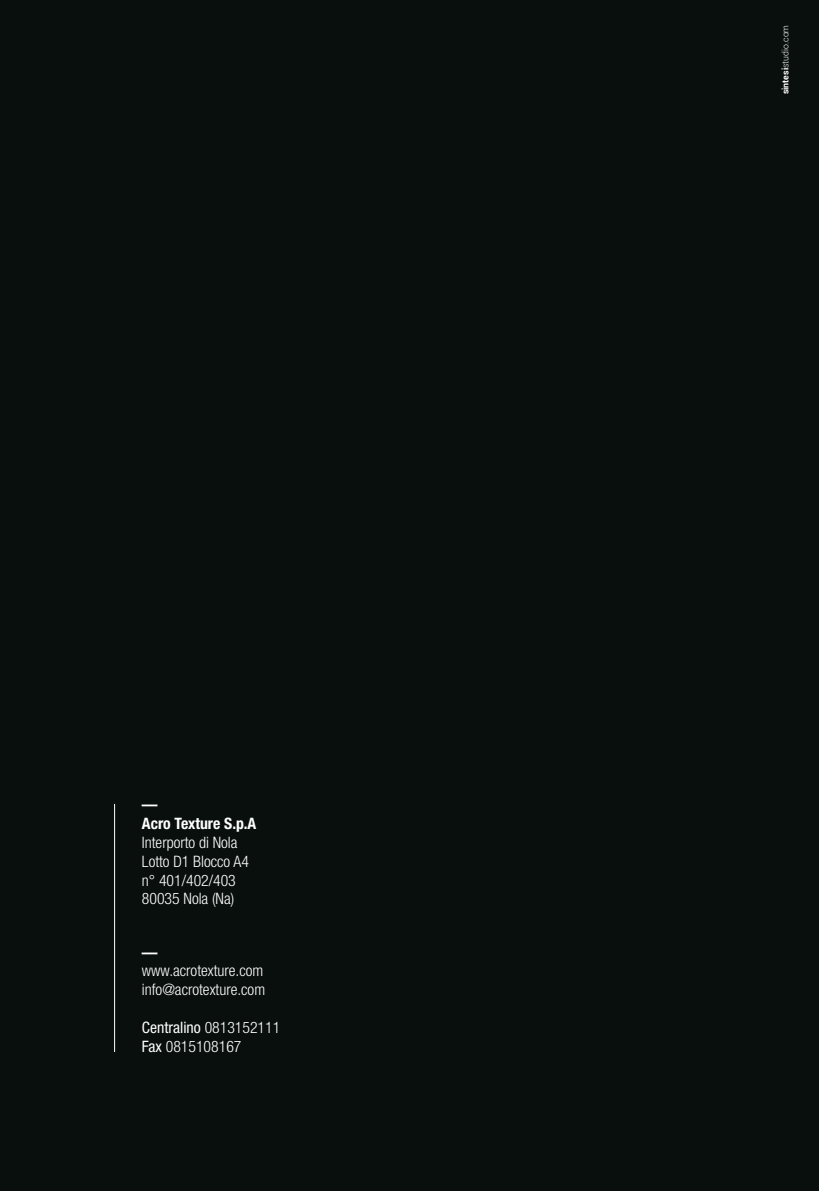
<style>
.page{position:relative;width:819px;height:1191px;background:#080f0d}
.page>*{position:absolute;margin:0;border:0;box-sizing:border-box;transform-origin:0 0}
.t1{font:300 condensed 15.75px/18.9px "Helvetica Neue LT Std";color:#fff}
.t2{font:700 condensed 15.75px/18.9px "Helvetica Neue LT Std";color:#fff}
.t3{font:300 8.75px "Roboto";color:#fff}
.s1{font-weight:400}
.s2{font-weight:700}
</style>
<div class="page">
<hr style="left:114px;top:804px;width:1px;height:248px;background:#fff">
<p class="t2" style="left:142px;top:794px;width:116px">—<br>Acro Texture S.p.A</p>
<p class="t1" style="left:142px;top:832px;width:108px">Interporto di Nola<br>Lotto D1 Blocco A4 n° 401/402/403<br>80035 Nola (Na)</p>
<p class="t2" style="left:142px;top:942px;width:17px">—</p>
<p class="t1" style="left:142px;top:961px;width:125px">www.acrotexture.com info@acrotexture.com</p>
<p class="t1" style="left:142px;top:1018px;width:140px"><span class="s1">Centralino</span> 0813152111<br><span class="s1">Fax</span> 0815108167</p>
<p class="t3" style="left:779px;top:94px;width:71px;rotate:-90deg"><span class="s2">sintesi</span>studio.com</p>
</div>
